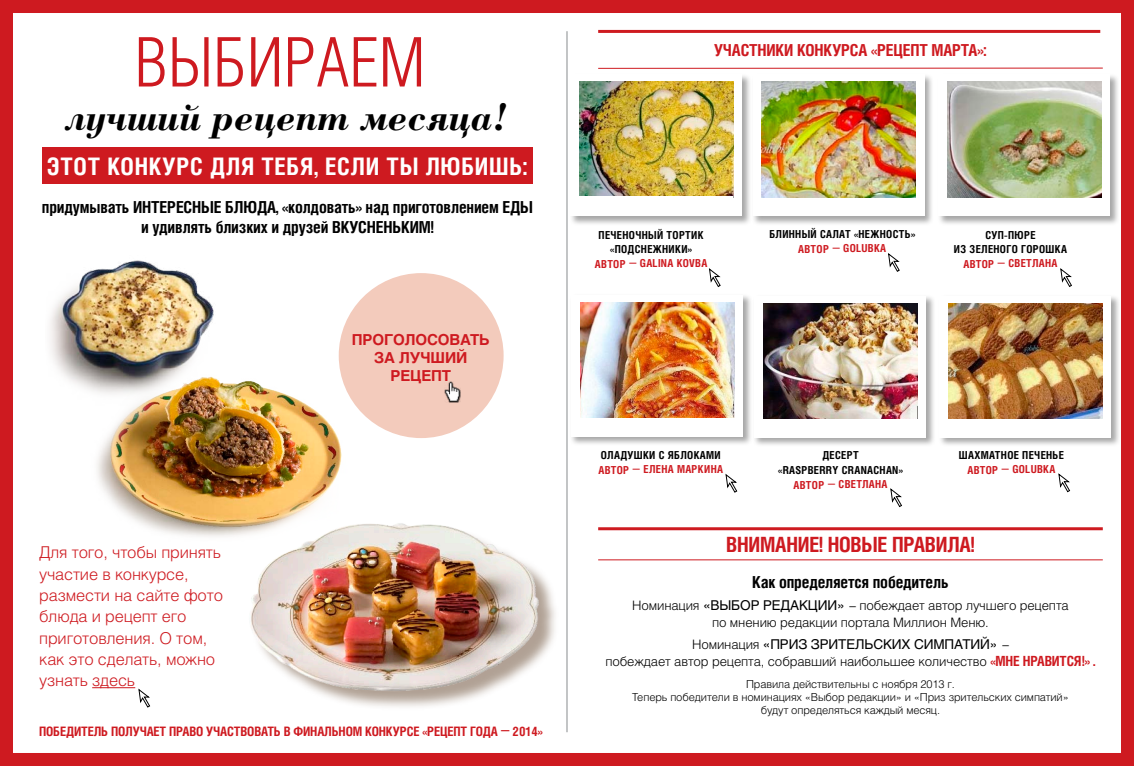
<style>
.page{position:relative;width:1134px;height:766px;background:#fff}
.page>*{position:absolute;margin:0;border:0;box-sizing:border-box;transform-origin:0 0}
.t1{font:300 68.4px "Helios Cond";color:#ce1a20}
.t2{font:italic 700 39.6px "Borjomi C";color:#000}
.t3{font:700 24.1px "Helios Cond";letter-spacing:.03em;color:#fff}
.t4{font:700 21px "Helios Cond";letter-spacing:-.01em;color:#ce1a20}
.t5{font:700 16.5px/19.8px "Helios Cond";letter-spacing:-.01em;color:#000;text-align:center}
.t6{font:700 16.5px "Helios Cond";letter-spacing:-.01em;color:#ce1a20}
.t7{font:300 16.3px/21.3px "Helios";letter-spacing:-.01em;color:#ce1a20}
.t8{font:700 15px/18px "Helios";letter-spacing:-.01em;color:#ce1a20;text-align:center}
.t9{font:13.4px "Helios";color:#000}
.t10{font:300 13px/16.6px "Helios";letter-spacing:-.01em;color:#000}
.t11{font:700 13px "Helios Cond";letter-spacing:-.01em;color:#ce1a20}
.t12{font:700 11px/14.9px "Helios Cond";letter-spacing:.03em;color:#000;text-align:center}
.t13{font:300 11px/13.2px "Helios";letter-spacing:-.01em;color:#000;text-align:center}
.t14{font:700 11px "Helios Cond";letter-spacing:.03em;color:#ce1a20}
.s1{font-weight:400;font-size:13.4px}
.s2{font-weight:300;font-size:13px}
.s3{font-family:"Helios Cond";font-weight:700;font-size:14px;color:#ce1a20}
</style>
<div class="page">
<div style="left:0;top:0;width:1134px;height:765px;border:13px solid #ce1a20"></div>
<div style="left:251px;top:524px;width:390px;height:241px;background:#a39182;opacity:.85"></div>
<img style="left:251px;top:482px;width:333px;height:269px">
<hr style="left:92px;top:687px;width:43px;height:1px;background:#ce1a20">
<div style="left:42px;top:147px;width:491px;height:36px;background:#ce1a20"></div>
<svg style="left:890px;top:488px;width:12px;height:19px"></svg>
<svg style="left:1058px;top:473px;width:13px;height:19px"></svg>
<svg style="left:1060px;top:268px;width:12px;height:19px"></svg>
<svg style="left:725px;top:473px;width:13px;height:20px"></svg>
<div style="left:570px;top:293px;width:187px;height:157px;background:#000;opacity:.35"></div>
<div style="left:571px;top:295px;width:172px;height:141px;background:#fff"></div>
<img style="left:580px;top:302px;width:154px;height:115px">
<svg style="left:709px;top:268px;width:12px;height:19px"></svg>
<div style="left:569px;top:73px;width:187px;height:157px;background:#000;opacity:.35"></div>
<div style="left:570px;top:74px;width:172px;height:142px;background:#fff"></div>
<img style="left:579px;top:82px;width:154px;height:113px">
<div style="left:937px;top:73px;width:187px;height:157px;background:#000;opacity:.35"></div>
<div style="left:938px;top:74px;width:172px;height:142px;background:#fff"></div>
<img style="left:948px;top:82px;width:153px;height:115px">
<svg style="left:888px;top:253px;width:12px;height:19px"></svg>
<div style="left:751px;top:73px;width:187px;height:157px;background:#000;opacity:.35"></div>
<div style="left:753px;top:74px;width:171px;height:142px;background:#fff"></div>
<img style="left:762px;top:82px;width:153px;height:115px">
<div style="left:753px;top:294px;width:187px;height:157px;background:#000;opacity:.35"></div>
<div style="left:754px;top:295px;width:172px;height:142px;background:#fff"></div>
<img style="left:763px;top:303px;width:154px;height:115px">
<div style="left:938px;top:294px;width:187px;height:157px;background:#000;opacity:.35"></div>
<div style="left:939px;top:295px;width:172px;height:142px;background:#fff"></div>
<img style="left:948px;top:303px;width:154px;height:115px">
<hr style="left:598px;top:30px;width:502px;height:3px;background:#ce1a20">
<hr style="left:598px;top:68px;width:505px;height:1px;background:#ce1a20">
<hr style="left:598px;top:559px;width:505px;height:1px;background:#ce1a20">
<hr style="left:598px;top:527px;width:505px;height:3px;background:#ce1a20">
<svg style="left:138px;top:688px;width:13px;height:20px"></svg>
<div style="left:339px;top:273px;width:165px;height:165px;background:#f3cbbc;border-radius:50%"></div>
<img style="left:444px;top:381px;width:17px;height:21px">
<img style="left:50px;top:260px;width:164px;height:126px">
<img style="left:81px;top:368px;width:274px;height:184px">
<hr style="left:567px;top:31px;width:1px;height:701px;background:#888b8e">
<h1 class="t1" style="left:134px;top:24px;width:293px">Выбираем</h1>
<h2 class="t2" style="left:65px;top:93px;width:444px">лучший рецепт месяца!</h2>
<h3 class="t3" style="left:47px;top:152px;width:482px">ЭТОТ КОНКУРС ДЛЯ ТЕБЯ, ЕСЛИ ТЫ ЛЮБИШЬ:</h3>
<p class="t5" style="left:42px;top:197px;width:493px">ПРИДУМЫВАТЬ ИНТЕРЕСНЫЕ БЛЮДА, «КОЛДОВАТЬ» НАД ПРИГОТОВЛЕНИЕМ ЕДЫ<br>И УДИВЛЯТЬ БЛИЗКИХ И ДРУЗЕЙ ВКУСНЕНЬКИМ!</p>
<p class="t7" style="left:39px;top:541px;width:185px">Для того, чтобы принять участие в конкурсе, размести на сайте фото блюда и рецепт его приготовления. О том, как это сделать, можно узнать здесь</p>
<p class="t8" style="left:352px;top:330px;width:139px">Проголосовать за лучший рецепт</p>
<p class="t11" style="left:39px;top:723px;width:505px">ПОБЕДИТЕЛЬ ПОЛУЧАЕТ ПРАВО УЧАСТВОВАТЬ В ФИНАЛЬНОМ КОНКУРСЕ «РЕЦЕПТ ГОДА — 2014»</p>
<p class="t6" style="left:714px;top:40px;width:274px">УЧАСТНИКИ КОНКУРСА «РЕЦЕПТ МАРТА»:</p>
<p class="t12" style="left:599px;top:227px;width:8px">ПЕЧЕНОЧН</p>
<p class="t12" style="left:648px;top:227px;width:26px">ЫЙ ТОРТИК</p>
<p class="t12" style="left:610px;top:242px;width:12px">«ПОДСНЕ</p>
<p class="t12" style="left:653px;top:242px;width:17px">ЖНИКИ</p>
<p class="t12" style="left:688px;top:242px;width:6px">»</p>
<p class="t14" style="left:595px;top:257px;width:114px">АВТОР — GALINA KOVBA</p>
<p class="t12" style="left:769px;top:226px;width:147px">БЛИННЫЙ САЛАТ «НЕЖНОСТЬ»</p>
<p class="t14" style="left:798px;top:241px;width:90px">АВТОР — GOLUBKA</p>
<p class="t12" style="left:954px;top:227px;width:115px">СУП-ПЮРЕ<br>ИЗ ЗЕЛЕНОГО ГОРОШКА</p>
<p class="t14" style="left:963px;top:257px;width:95px">АВТОР — СВЕТЛАНА</p>
<p class="t12" style="left:601px;top:447px;width:121px">ОЛАДУШКИ С ЯБЛОКАМИ</p>
<p class="t14" style="left:598px;top:462px;width:126px">АВТОР — ЕЛЕНА МАРКИНА</p>
<p class="t12" style="left:778px;top:447px;width:126px">ДЕСЕРТ<br>«RASPBERRY CRANACHAN»</p>
<p class="t14" style="left:793px;top:477px;width:95px">АВТОР — СВЕТЛАНА</p>
<p class="t12" style="left:959px;top:447px;width:107px">ШАХМАТНОЕ ПЕЧЕНЬЕ</p>
<p class="t14" style="left:967px;top:462px;width:89px">АВТОР — GOLUBKA</p>
<h3 class="t4" style="left:726px;top:532px;width:250px">ВНИМАНИЕ! НОВЫЕ ПРАВИЛА!</h3>
<p class="t5" style="left:752px;top:571px;width:198px">КАК ОПРЕДЕЛЯЕТСЯ ПОБЕДИТЕЛЬ</p>
<p class="t10" style="left:632px;top:597px;width:110px">Номинация <span class="s1">«Выбор</span></p>
<p class="t9" style="left:763px;top:597px;width:11px">редакции</p>
<p class="t10" style="left:712px;top:597px;width:358px;text-indent:125px"><span class="s1">»</span> – побеждает автор лучшего рецепта по мнению редакции портала Миллион Меню.</p>
<p class="t10" style="left:692px;top:636px;width:98px">Номинация <span class="s1">«Приз</span></p>
<p class="t9" style="left:811px;top:636px;width:10px">зрител</p>
<p class="t9" style="left:864px;top:636px;width:19px">ьских</p>
<p class="t9" style="left:914px;top:636px;width:11px">симпатий</p>
<p class="t9" style="left:990px;top:636px;width:21px">» <span class="s2">–</span></p>
<p class="t10" style="left:605px;top:652px;width:492px">побеждает автор рецепта, собравший наибольшее количество <span class="s3">«МНЕ НРАВИТСЯ!» .</span></p>
<p class="t13" style="left:632px;top:677px;width:438px">Правила действительны с ноября 2013 г.<br>Теперь победители в номинациях «Выбор редакции» и «Приз зрительских симпатий» будут определяться каждый месяц.</p>
</div>
